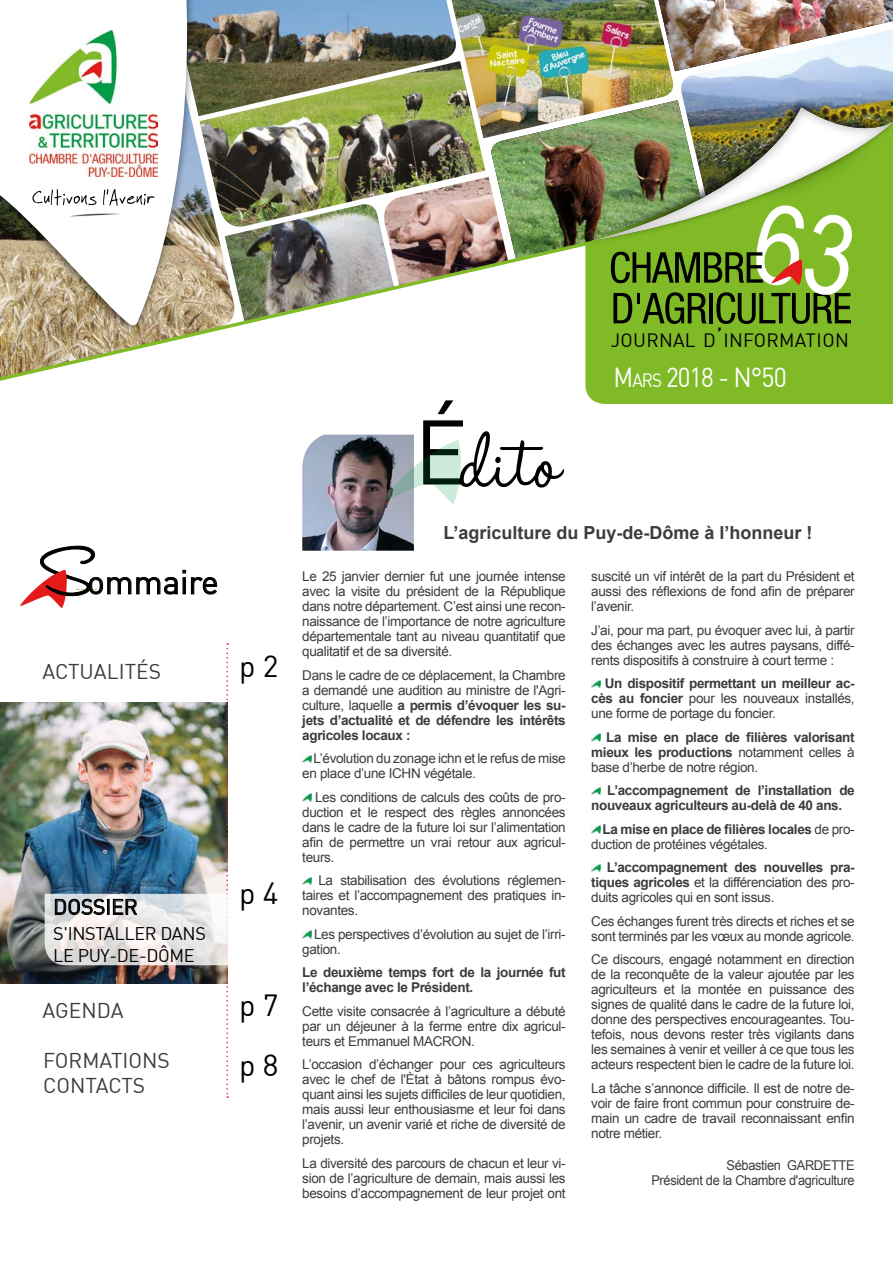
<style>
.page{position:relative;width:893px;height:1263px;background:#fff}
.page>*{position:absolute;margin:0;border:0;box-sizing:border-box;transform-origin:0 0}
.t1{font:105px "Halo Handletter";color:#000}
.t2{font:75px "Halo Handletter";color:#000}
.t3{font:33px "DIN";color:#000}
.t4{font:30px "DIN";color:#000}
.t5{font:27px "DIN";letter-spacing:-.04em;color:#fff;scale:.9 1}
.t6{font:21px/25.2px "DIN";color:#3c3c3b}
.t7{font:21px "DIN";color:#000}
.t8{font:18.9px "DIN";letter-spacing:.015em;color:#000}
.t9{font:700 18px "Arial";color:#3c3c3b}
.t10{font:18px/21.6px "DIN";letter-spacing:-.02em;color:#000}
.t11{font:13.5px/15px "Arial";letter-spacing:-.025em;color:#3c3c3b;text-align:justify}
.t12{font:700 13.5px/15px "Arial";letter-spacing:-.025em;color:#3c3c3b}
.t13{font:13.5px/15px "Arial";letter-spacing:-.025em;color:#3c3c3b;text-align:right;scale:.95 1}
.s1{font-family:"DIN";font-size:90px}
.s2{font-size:27px}
.s3{font-size:18.9px}
.s4{font-weight:700}
.s5{font-weight:400}
</style>
<div class="page">
<img style="left:302px;top:435px;width:112px;height:116px">
<img style="left:459px;top:0;width:180px;height:138px">
<img style="left:651px;top:0;width:242px;height:30px">
<img style="left:679px;top:26px;width:214px;height:4px">
<img style="left:195px;top:0;width:264px;height:116px">
<img style="left:230px;top:231px;width:152px;height:4px">
<img style="left:199px;top:61px;width:286px;height:170px">
<img style="left:382px;top:177px;width:108px;height:58px">
<svg style="left:20px;top:545px;width:197px;height:63px"></svg>
<img style="left:0;top:702px;width:45px;height:281px">
<img style="left:45px;top:643px;width:184px;height:455px">
<div style="left:618px;top:339px;width:275px;height:65px;background:#80ba27"></div>
<svg style="left:0;top:0;width:190px;height:235px"></svg>
<img style="left:30px;top:31px;width:127px;height:145px">
<img style="left:30px;top:184px;width:127px;height:34px">
<img style="left:32px;top:189px;width:114px;height:17px">
<img style="left:0;top:235px;width:618px;height:169px">
<img style="left:570px;top:30px;width:323px;height:309px">
<img style="left:490px;top:100px;width:403px;height:224px">
<svg style="left:383px;top:440px;width:78px;height:64px"></svg>
<svg style="left:302px;top:755px;width:9px;height:7px"></svg>
<svg style="left:302px;top:793px;width:9px;height:8px"></svg>
<svg style="left:302px;top:877px;width:9px;height:7px"></svg>
<svg style="left:302px;top:931px;width:9px;height:7px"></svg>
<svg style="left:591px;top:680px;width:9px;height:7px"></svg>
<svg style="left:591px;top:733px;width:9px;height:8px"></svg>
<svg style="left:591px;top:787px;width:9px;height:7px"></svg>
<svg style="left:591px;top:826px;width:9px;height:7px"></svg>
<svg style="left:591px;top:864px;width:9px;height:7px"></svg>
<h2 class="t2" style="left:43px;top:534px;width:52px">S</h2>
<h3 class="t3" style="left:87px;top:561px;width:133px">ommaire</h3>
<h3 class="t6" style="left:43px;top:658px;width:120px">ACTUALITÉS</h3>
<h3 class="t4" style="left:239px;top:647px;width:41px">p 2</h3>
<h3 class="t7" style="left:53px;top:894px;width:86px">DOSSIER</h3>
<h3 class="t10" style="left:53px;top:923px;width:154px">S'INSTALLER DANS<br>LE PUY-DE-DÔME</h3>
<h3 class="t4" style="left:239px;top:874px;width:41px">p 4</h3>
<h3 class="t6" style="left:43px;top:998px;width:82px">AGENDA</h3>
<h3 class="t4" style="left:239px;top:987px;width:41px">p 7</h3>
<h3 class="t6" style="left:43px;top:1047px;width:128px">FORMATIONS<br>CONTACTS</h3>
<h3 class="t4" style="left:239px;top:1047px;width:41px">p 8</h3>
<h1 class="t1" style="left:414px;top:403px;width:147px"><span class="s1">É</span>dito</h1>
<h3 class="t8" style="left:611px;top:329px;width:240px">JOURNAL D<span class="s2">’</span>INFORMATION</h3>
<h3 class="t5" style="left:614px;top:360px;width:194px">M<span class="s3">ARS</span> 2018 - N °50</h3>
<h3 class="t9" style="left:443px;top:521px;width:371px">L’agriculture du Puy-de-Dôme à l’honneur !</h3>
<p class="t11" style="left:302px;top:569px;width:265px">Le 25 janvier dernier fut une journée intense avec la visite du président de la République dans notre département. C’est ainsi une recon&shy;naissance de l’importance de notre agriculture départementale tant au niveau quantitatif que qualitatif et de sa diversité.</p>
<p class="t11" style="left:302px;top:667px;width:265px">Dans le cadre de ce déplacement, la Chambre a demandé une audition au ministre de l'Agri&shy;culture, laquelle <span class="s4">a permis d’évoquer les su&shy;jets d’actualité et de défendre les intérêts agricoles locaux :</span></p>
<p class="t11" style="left:302px;top:751px;width:265px;text-indent:11px">L’évolution du zonage ichn et le refus de mise en place d’une ICHN végétale.</p>
<p class="t11" style="left:302px;top:789px;width:265px;text-indent:13px">Les conditions de calculs des coûts de pro&shy;duction et le respect des règles annoncées dans le cadre de la future loi sur l’alimentation afin de permettre un vrai retour aux agricul&shy;teurs.</p>
<p class="t11" style="left:302px;top:873px;width:265px;text-indent:16px">La stabilisation des évolutions réglemen&shy;taires et l’accompagnement des pratiques in&shy;novantes.</p>
<p class="t11" style="left:302px;top:926px;width:265px;text-indent:12px">Les perspectives d’évolution au sujet de l’irri&shy;gation.</p>
<p class="t12" style="left:302px;top:965px;width:265px">Le deuxième temps fort de la journée fut l’échange avec le Président.</p>
<p class="t11" style="left:302px;top:1003px;width:265px">Cette visite consacrée à l’agriculture a débuté par un déjeuner à la ferme entre dix agricul&shy;teurs et Emmanuel MACRON.</p>
<p class="t11" style="left:302px;top:1057px;width:265px">L’occasion d’échanger pour ces agriculteurs avec le chef de l'Ètat à bâtons rompus évo&shy;quant ainsi les sujets difficiles de leur quotidien, mais aussi leur enthousiasme et leur foi dans l’avenir, un avenir varié et riche de diversité de projets.</p>
<p class="t11" style="left:302px;top:1155px;width:265px">La diversité des parcours de chacun et leur vi&shy;sion de l’agriculture de demain, mais aussi les besoins d’accompagnement de leur projet ont</p>
<p class="t11" style="left:591px;top:569px;width:265px">suscité un vif intérêt de la part du Président et aussi des réflexions de fond afin de préparer l’avenir.</p>
<p class="t11" style="left:591px;top:622px;width:265px">J’ai, pour ma part, pu évoquer avec lui, à partir des échanges avec les autres paysans, diffé&shy;rents dispositifs à construire à court terme :</p>
<p class="t11" style="left:591px;top:676px;width:265px;text-indent:14px"><span class="s4">Un dispositif permettant un meilleur ac&shy;cès au foncier</span> pour les nouveaux installés, une forme de portage du foncier.</p>
<p class="t12" style="left:591px;top:730px;width:265px;text-align:justify;text-indent:15px">La mise en place de filières valorisant mieux les productions <span class="s5">notamment celles à base d’herbe de notre région.</span></p>
<p class="t12" style="left:591px;top:783px;width:265px;text-indent:16px">L’accompagnement de l’installation de nouveaux agriculteurs au-delà de 40 ans.</p>
<p class="t11" style="left:591px;top:821px;width:265px;text-indent:11px"><span class="s4">La mise en place de filières locales</span> de pro&shy;duction de protéines végétales.</p>
<p class="t11" style="left:591px;top:860px;width:265px;text-indent:16px"><span class="s4">L’accompagnement des nouvelles pra&shy;tiques agricoles</span> et la différenciation des pro&shy;duits agricoles qui en sont issus.</p>
<p class="t11" style="left:591px;top:913px;width:265px">Ces échanges furent très directs et riches et se sont terminés par les vœux au monde agricole.</p>
<p class="t11" style="left:591px;top:952px;width:265px">Ce discours, engagé notamment en direction de la reconquête de la valeur ajoutée par les agriculteurs et la montée en puissance des signes de qualité dans le cadre de la future loi, donne des perspectives encourageantes. Tou&shy;tefois, nous devons rester très vigilants dans les semaines à venir et veiller à ce que tous les acteurs respectent bien le cadre de la future loi.</p>
<p class="t11" style="left:591px;top:1080px;width:265px">La tâche s’annonce difficile. Il est de notre de&shy;voir de faire front commun pour construire de&shy;main un cadre de travail reconnaissant enfin notre métier.</p>
<p class="t13" style="left:651px;top:1157px;width:216px">Sébastien GARDETTE<br>Président de la Chambre d'agriculture</p>
</div>
